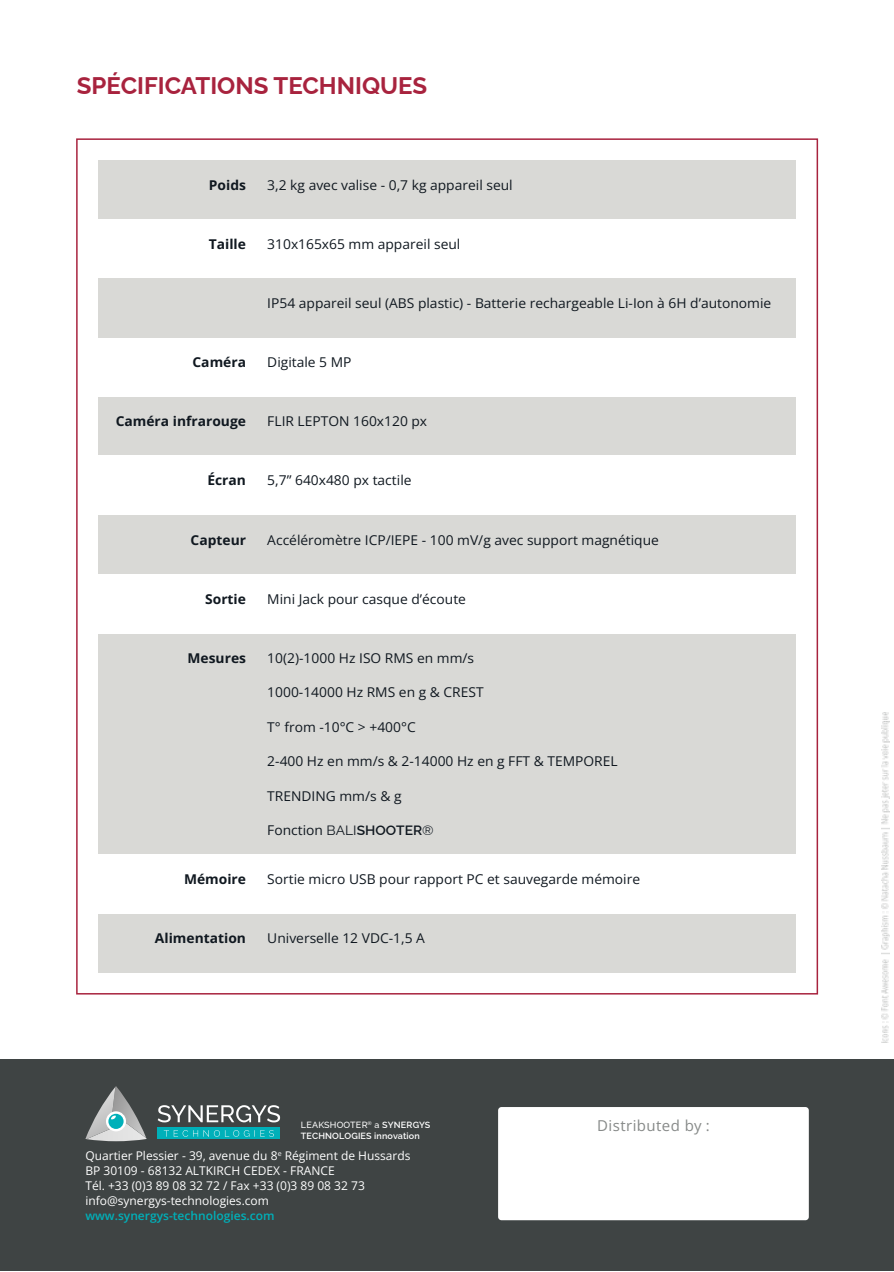
<style>
.page{position:relative;width:894px;height:1272px;background:#fff}
.page>*{position:absolute;margin:0;border:0;box-sizing:border-box;transform-origin:0 0}
.t1{font:700 24px "Raleway";color:#a8233e}
.t2{font:15px "Open Sans";letter-spacing:.03em;color:#878a89}
.t3{font:13.5px "Open Sans";color:#101820}
.t4{font:700 13.5px "Open Sans";color:#101820}
.t5{font:12px/15px "Open Sans";color:#fff}
.t6{font:600 12px "Open Sans";color:#00b0b9}
.t7{font:600 9px/10.8px "Raleway";letter-spacing:.015em;color:#fff}
.s1{font-family:"Raleway"}
.s2{font-family:"Raleway";font-weight:600}
.s3{font-weight:500}
</style>
<div class="page">
<div style="left:0;top:1060px;width:893px;height:211px;background:#3f4444"></div>
<svg style="left:85px;top:1086px;width:61px;height:55px"></svg>
<svg style="left:158px;top:1105px;width:122px;height:17px"></svg>
<div style="left:158px;top:1128px;width:122px;height:11px;background:#00b0b9"></div>
<svg style="left:164px;top:1130px;width:110px;height:7px"></svg>
<div style="left:498px;top:1107px;width:310px;height:113px;background:#fff;border-radius:3px"></div>
<div style="left:98px;top:160px;width:697px;height:59px;background:#d9d9d6"></div>
<div style="left:98px;top:397px;width:697px;height:59px;background:#d9d9d6"></div>
<div style="left:98px;top:515px;width:697px;height:59px;background:#d9d9d6"></div>
<div style="left:98px;top:914px;width:697px;height:59px;background:#d9d9d6"></div>
<div style="left:98px;top:633px;width:697px;height:221px;background:#d9d9d6"></div>
<div style="left:98px;top:279px;width:697px;height:59px;background:#d9d9d6"></div>
<img style="left:881px;top:712px;width:8px;height:331px">
<h1 class="t1" style="left:77px;top:71px;width:352px">SPÉCIFICATIONS TECHNIQUES</h1>
<p class="t4" style="left:209px;top:176px;width:39px">Poids</p>
<p class="t3" style="left:267px;top:176px;width:247px">3,2 kg avec valise - 0,7 kg appareil seul</p>
<p class="t4" style="left:209px;top:235px;width:39px">Taille</p>
<p class="t3" style="left:267px;top:235px;width:194px">310x165x65 mm appareil seul</p>
<p class="t3" style="left:267px;top:294px;width:505px">IP54 appareil seul (ABS plastic) - Batterie rechargeable Li-Ion à 6H d’autonomie</p>
<p class="t4" style="left:192px;top:353px;width:55px">Caméra</p>
<p class="t3" style="left:267px;top:353px;width:86px">Digitale 5 MP</p>
<p class="t4" style="left:116px;top:412px;width:132px">Caméra infrarouge</p>
<p class="t3" style="left:267px;top:412px;width:161px">FLIR LEPTON 160x120 px</p>
<p class="t4" style="left:207px;top:471px;width:40px">Écran</p>
<p class="t3" style="left:267px;top:471px;width:146px">5,7” 640x480 px tactile</p>
<p class="t4" style="left:190px;top:530px;width:57px">Capteur</p>
<p class="t3" style="left:267px;top:530px;width:393px">Accéléromètre ICP/IEPE - 100 mV/g avec support magnétique</p>
<p class="t4" style="left:205px;top:589px;width:42px">Sortie</p>
<p class="t3" style="left:267px;top:589px;width:200px">Mini Jack pour casque d’écoute</p>
<p class="t4" style="left:187px;top:648px;width:60px">Mesures</p>
<p class="t3" style="left:267px;top:648px;width:208px">10(2)-1000 Hz ISO RMS en mm/s</p>
<p class="t3" style="left:267px;top:683px;width:218px">1000-14000 Hz RMS en g &amp; CREST</p>
<p class="t3" style="left:267px;top:717px;width:150px">T° from -10°C &gt; +400°C</p>
<p class="t3" style="left:267px;top:752px;width:352px">2-400 Hz en mm/s &amp; 2-14000 Hz en g FFT &amp; TEMPOREL</p>
<p class="t3" style="left:267px;top:786px;width:136px">TRENDING mm/s &amp; g</p>
<p class="t3" style="left:267px;top:821px;width:168px">Fonction <span class="s1">BALI</span><span class="s2">SHOOTER</span><span class="s1">®</span></p>
<p class="t4" style="left:184px;top:870px;width:63px">Mémoire</p>
<p class="t3" style="left:267px;top:870px;width:374px">Sortie micro USB pour rapport PC et sauvegarde mémoire</p>
<p class="t4" style="left:155px;top:929px;width:92px">Alimentation</p>
<p class="t3" style="left:267px;top:929px;width:159px">Universelle 12 VDC-1,5 A</p>
<p class="t7" style="left:301px;top:1119px;width:131px"><span class="s3">LEAKSHOOTER</span><sup>®</sup> <span class="s3">a</span> SYNERGYS<br>TECHNOLOGIES innovation</p>
<p class="t2" style="left:597px;top:1115px;width:114px">Distributed by :</p>
<p class="t5" style="left:85px;top:1148px;width:326px">Quartier Plessier - 39, avenue du 8<sup>e</sup> Régiment de Hussards BP 30109 - 68132 ALTKIRCH CEDEX - FRANCE<br>Tél. +33 (0)3 89 08 32 72 / Fax +33 (0)3 89 08 32 73 info@synergys-technologies.com</p>
<p class="t6" style="left:85px;top:1208px;width:191px">www.synergys-technologies.com</p>
</div>
